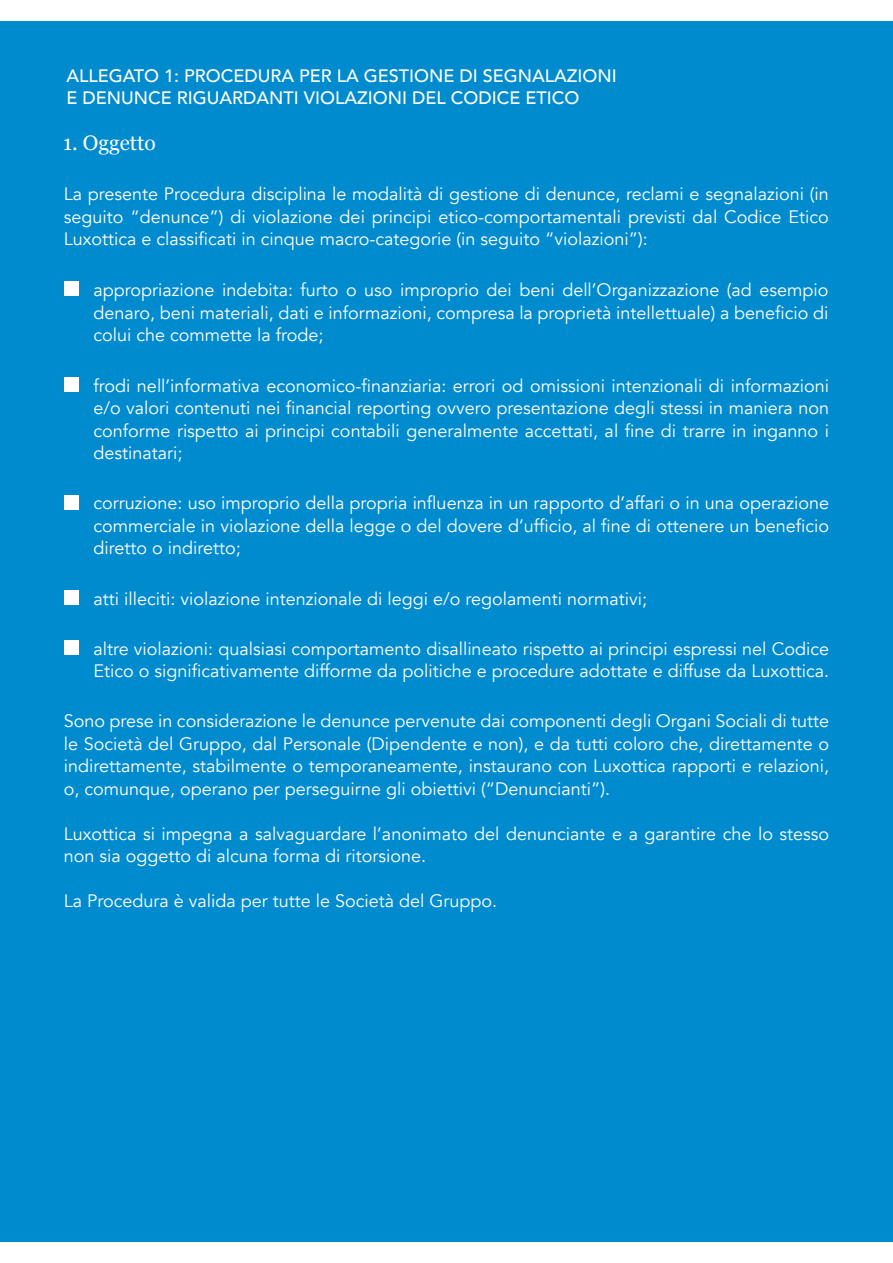
<style>
.page{position:relative;width:893px;height:1263px;background:#fff}
.page>*{position:absolute;margin:0;border:0;box-sizing:border-box;transform-origin:0 0}
.t1{font:21px "Georgia";color:#fff}
.t2{font:18px/22.5px "Avenir";color:#fff;text-align:justify}
.t3{font:500 18px/22.5px "Avenir";color:#fff}
</style>
<div class="page">
<div style="left:0;top:21px;width:893px;height:1221px;background:#008bcf"></div>
<div style="left:64px;top:281px;width:15px;height:15px;background:#fff"></div>
<div style="left:64px;top:377px;width:15px;height:15px;background:#fff"></div>
<div style="left:64px;top:495px;width:15px;height:14px;background:#fff"></div>
<div style="left:64px;top:590px;width:15px;height:14px;background:#fff"></div>
<div style="left:64px;top:640px;width:15px;height:15px;background:#fff"></div>
<p class="t3" style="left:66px;top:63px;width:552px">ALLEGATO 1: PROCEDURA PER LA GESTIONE DI SEGNALAZIONI<br>E DENUNCE RIGUARDANTI VIOLAZIONI DEL CODICE ETICO</p>
<p class="t1" style="left:63px;top:130px;width:94px">1. Oggetto</p>
<p class="t2" style="left:64px;top:183px;width:767px">La presente Procedura disciplina le modalità di gestione di denunce, reclami e segnalazioni (in seguito “denunce”) di violazione dei principi etico-comportamentali previsti dal Codice Etico Luxottica e classificati in cinque macro-categorie (in seguito “violazioni”):</p>
<p class="t2" style="left:94px;top:279px;width:736px">appropriazione indebita: furto o uso improprio dei beni dell’Organizzazione (ad esempio denaro, beni materiali, dati e informazioni, compresa la proprietà intellettuale) a beneficio di colui che commette la frode;</p>
<p class="t2" style="left:94px;top:374px;width:737px">frodi nell’informativa economico-finanziaria: errori od omissioni intenzionali di informazioni e/o valori contenuti nei financial reporting ovvero presentazione degli stessi in maniera non conforme rispetto ai principi contabili generalmente accettati, al fine di trarre in inganno i destinatari;</p>
<p class="t2" style="left:94px;top:492px;width:737px">corruzione: uso improprio della propria influenza in un rapporto d’affari o in una operazione commerciale in violazione della legge o del dovere d’ufficio, al fine di ottenere un beneficio diretto o indiretto;</p>
<p class="t2" style="left:94px;top:587px;width:555px">atti illeciti: violazione intenzionale di leggi e/o regolamenti normativi;</p>
<p class="t2" style="left:94px;top:638px;width:737px">altre violazioni: qualsiasi comportamento disallineato rispetto ai principi espressi nel Codice<br>Etico o significativamente difforme da politiche e procedure adottate e diffuse da Luxottica.</p>
<p class="t2" style="left:64px;top:710px;width:767px">Sono prese in considerazione le denunce pervenute dai componenti degli Organi Sociali di tutte le Società del Gruppo, dal Personale (Dipendente e non), e da tutti coloro che, direttamente o indirettamente, stabilmente o temporaneamente, instaurano con Luxottica rapporti e relazioni, o, comunque, operano per perseguirne gli obiettivi (“Denuncianti”).</p>
<p class="t2" style="left:64px;top:823px;width:767px">Luxottica si impegna a salvaguardare l’anonimato del denunciante e a garantire che lo stesso non sia oggetto di alcuna forma di ritorsione.</p>
<p class="t2" style="left:64px;top:890px;width:435px">La Procedura è valida per tutte le Società del Gruppo.</p>
</div>
